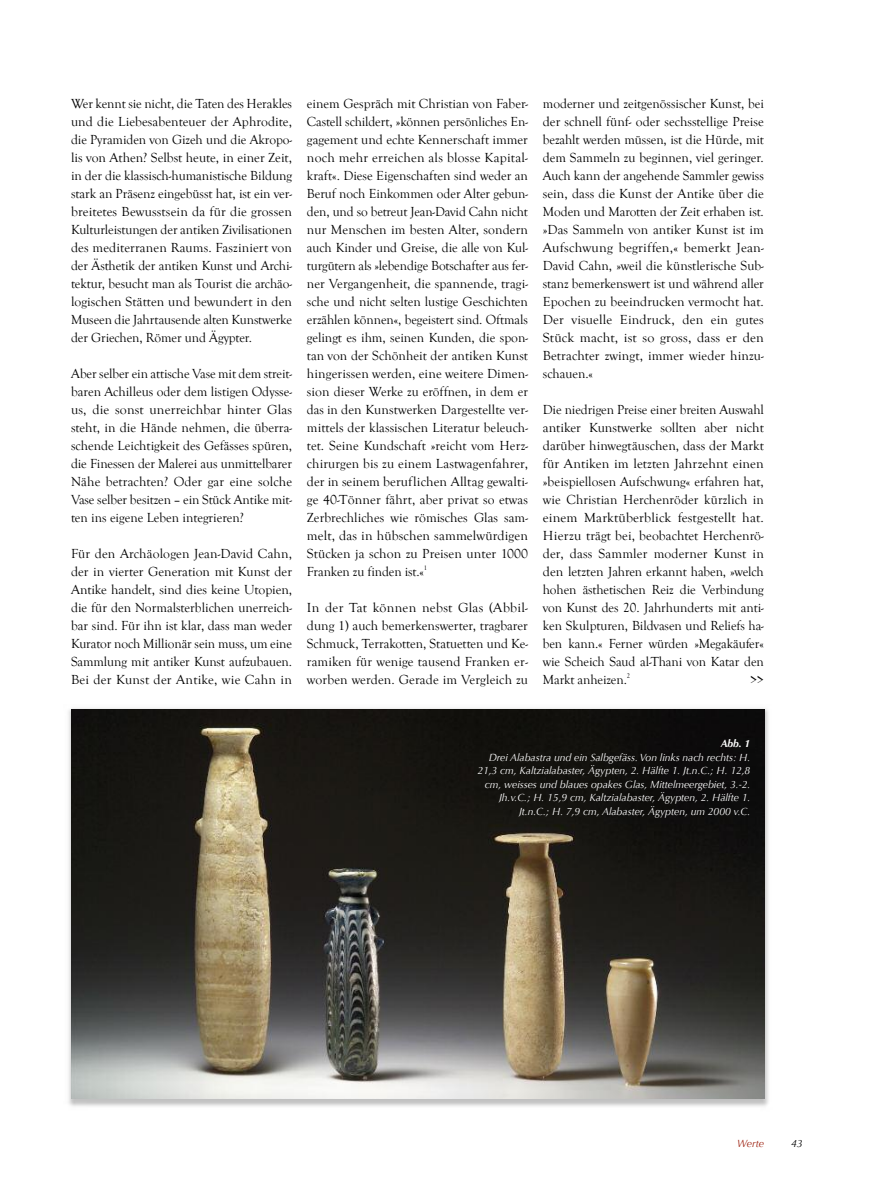
<style>
.page{position:relative;width:893px;height:1191px;background:#fff}
.page>*{position:absolute;margin:0;border:0;box-sizing:border-box;transform-origin:0 0}
.t1{font:13.5px/18px "Goudy Old Style T";letter-spacing:-.005em;color:#000;text-align:justify}
.t2{font:italic 10.5px/13.5px "Optima";letter-spacing:-.005em;color:#fff;text-align:right}
.t3{font:italic 10.5px "Optima";color:#a02716}
.t4{font:italic 700 10.5px "Optima";color:#fff}
.t5{font:italic 10.5px "Optima";color:#000}
</style>
<div class="page">
<img style="left:68px;top:708px;width:701px;height:399px">
<img style="left:71px;top:709px;width:693px;height:389px">
<p class="t1" style="left:71px;top:95px;width:223px">Wer kennt sie nicht, die Taten des Herakles und die Liebesabenteuer der Aphrodite, die Pyramiden von Gizeh und die Akropo&shy;lis von Athen? Selbst heute, in einer Zeit, in der die klassisch-humanistische Bildung stark an Präsenz eingebüsst hat, ist ein ver&shy;breitetes Bewusstsein da für die grossen Kulturleistungen der antiken Zivilisationen des mediterranen Raums. Fasziniert von der Ästhetik der antiken Kunst und Archi&shy;tektur, besucht man als Tourist die archäo&shy;logischen Stätten und bewundert in den Museen die Jahrtausende alten Kunstwerke der Griechen, Römer und Ägypter.</p>
<p class="t1" style="left:71px;top:365px;width:223px">Aber selber ein attische Vase mit dem streit&shy;baren Achilleus oder dem listigen Odysse&shy;us, die sonst unerreichbar hinter Glas steht, in die Hände nehmen, die überra&shy;schende Leichtigkeit des Gefässes spüren, die Finessen der Malerei aus unmittelbarer Nähe betrachten? Oder gar eine solche Vase selber besitzen – ein Stück Antike mit&shy;ten ins eigene Leben integrieren?</p>
<p class="t1" style="left:71px;top:545px;width:223px">Für den Archäologen Jean-David Cahn, der in vierter Generation mit Kunst der Antike handelt, sind dies keine Utopien, die für den Normalsterblichen unerreich&shy;bar sind. Für ihn ist klar, dass man weder Kurator noch Millionär sein muss, um eine Sammlung mit antiker Kunst aufzubauen.<br>Bei der Kunst der Antike, wie Cahn in</p>
<p class="t1" style="left:307px;top:95px;width:223px">einem Gespräch mit Christian von Faber-Castell schildert, »können persönliches En&shy;gagement und echte Kennerschaft immer noch mehr erreichen als blosse Kapital&shy;kraft«. Diese Eigenschaften sind weder an Beruf noch Einkommen oder Alter gebun&shy;den, und so betreut Jean-David Cahn nicht nur Menschen im besten Alter, sondern auch Kinder und Greise, die alle von Kul&shy;turgütern als »lebendige Botschafter aus fer&shy;ner Vergangenheit, die spannende, tragi&shy;sche und nicht selten lustige Geschichten erzählen können«, begeistert sind. Oftmals gelingt es ihm, seinen Kunden, die spon&shy;tan von der Schönheit der antiken Kunst hingerissen werden, eine weitere Dimen&shy;sion dieser Werke zu eröffnen, in dem er das in den Kunstwerken Dargestellte ver&shy;mittels der klassischen Literatur beleuch&shy;tet. Seine Kundschaft »reicht vom Herz&shy;chirurgen bis zu einem Lastwagenfahrer, der in seinem beruflichen Alltag gewalti&shy;ge 40-Tönner fährt, aber privat so etwas Zerbrechliches wie römisches Glas sam&shy;melt, das in hübschen sammelwürdigen Stücken ja schon zu Preisen unter 1000<br>Franken zu finden ist.«<sup>1</sup></p>
<p class="t1" style="left:307px;top:599px;width:223px">In der Tat können nebst Glas (Abbil&shy;dung 1) auch bemerkenswerter, tragbarer Schmuck, Terrakotten, Statuetten und Ke&shy;ramiken für wenige tausend Franken er&shy;worben werden. Gerade im Vergleich zu</p>
<p class="t1" style="left:543px;top:95px;width:223px">moderner und zeitgenössischer Kunst, bei der schnell fünf- oder sechsstellige Preise bezahlt werden müssen, ist die Hürde, mit dem Sammeln zu beginnen, viel geringer.<br>Auch kann der angehende Sammler gewiss sein, dass die Kunst der Antike über die Moden und Marotten der Zeit erhaben ist. »Das Sammeln von antiker Kunst ist im Aufschwung begriffen,« bemerkt Jean-David Cahn, »weil die künstlerische Sub&shy;stanz bemerkenswert ist und während aller Epochen zu beeindrucken vermocht hat.<br>Der visuelle Eindruck, den ein gutes Stück macht, ist so gross, dass er den Betrachter zwingt, immer wieder hinzu&shy;schauen.«</p>
<p class="t1" style="left:543px;top:401px;width:223px">Die niedrigen Preise einer breiten Auswahl antiker Kunstwerke sollten aber nicht darüber hinwegtäuschen, dass der Markt für Antiken im letzten Jahrzehnt einen »beispiellosen Aufschwung« erfahren hat, wie Christian Herchenröder kürzlich in einem Marktüberblick festgestellt hat.<br>Hierzu trägt bei, beobachtet Herchenrö&shy;der, dass Sammler moderner Kunst in den letzten Jahren erkannt haben, »welch hohen ästhetischen Reiz die Verbindung von Kunst des 20. Jahrhunderts mit anti&shy;ken Skulpturen, Bildvasen und Reliefs ha&shy;ben kann.« Ferner würden »Megakäufer« wie Scheich Saud al-Thani von Katar den Markt anheizen.<sup>2</sup></p>
<p class="t1" style="left:751px;top:671px;width:15px">&gt;&gt;</p>
<p class="t4" style="left:721px;top:737px;width:31px">Abb. 1</p>
<p class="t2" style="left:477px;top:750px;width:275px">Drei Alabastra und ein Salbgefäss. Von links nach rechts: H.<br>21,3 cm, Kaltzialabaster, Ägypten, 2. Hälfte 1. Jt.n.C.; H. 12,8 cm, weisses und blaues opakes Glas, Mittelmeergebiet, 3.-2.<br>Jh.v.C.; H. 15,9 cm, Kaltzialabaster, Ägypten, 2. Hälfte 1.<br>Jt.n.C.; H. 7,9 cm, Alabaster, Ägypten, um 2000 v.C.</p>
<p class="t3" style="left:737px;top:1137px;width:28px">Werte</p>
<p class="t5" style="left:791px;top:1137px;width:13px">43</p>
</div>
